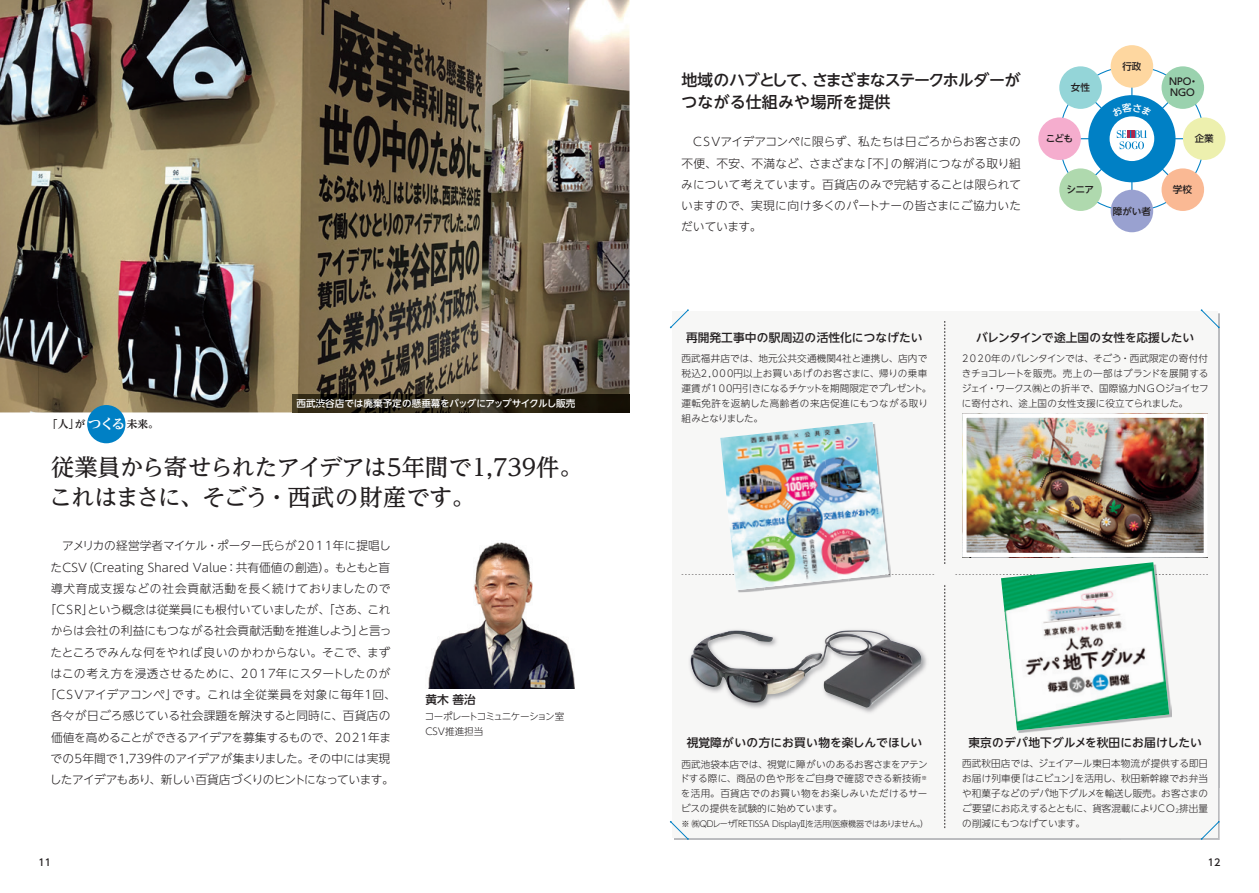
<style>
.page{position:relative;width:1259px;height:893px;background:#fff}
.page>*{position:absolute;margin:0;border:0;box-sizing:border-box;transform-origin:0 0}
.t1{font:500 23.4px/30.8px "UD Reimin Pro";letter-spacing:-.02em;color:#231f20}
.t2{font:500 15.9px/21.3px "UD Shin Go NT Pro";letter-spacing:-.015em;color:#231f20}
.t3{font:300 11.7px/21.3px "UD Shin Go NT Pro";letter-spacing:.005em;color:#231f20;text-align:justify}
.t4{font:500 11.7px "UD Shin Go NT Pro";color:#231f20}
.t5{font:300 11.7px "UD Shin Go NT Pro";letter-spacing:.035em;color:#231f20}
.t6{font:300 11.7px "UD Shin Go NT Pro";letter-spacing:-.02em;color:#231f20}
.t7{font:300 11.7px "UD Shin Go NT Pro";letter-spacing:-.05em;color:#231f20}
.t8{font:300 11.7px "UD Shin Go NT Pro";letter-spacing:-.015em;color:#231f20}
.t9{font:300 11.7px "UD Shin Go NT Pro";letter-spacing:.06em;color:#231f20}
.t10{font:700 10.65px "UD Reimin Pro";color:#231f20}
.t11{font:300 9.6px/14.9px "UD Shin Go NT Pro";color:#231f20;text-align:justify}
.t12{font:500 9.6px "UD Shin Go NT Pro";letter-spacing:-.005em;color:#fff}
.t13{font:500 9.6px/11.7px "UD Shin Go NT Pro";color:#231f20}
.t14{font:300 9.6px/14.9px "UD Shin Go NT Pro";letter-spacing:-.05em;color:#231f20}
.t15{font:300 8.55px "UD Shin Go NT Pro";letter-spacing:-.025em;color:#231f20;scale:.95 1}
.s1{font-size:13.8px;color:#fff}
.s2{font-size:5.55px}
</style>
<div class="page">
<img style="left:0;top:0;width:629px;height:412px">
<div style="left:1110px;top:45px;width:43px;height:43px;background:#fed7a0;border-radius:50%"></div>
<div style="left:1059px;top:66px;width:42px;height:43px;background:#94d5d8;border-radius:50%"></div>
<div style="left:1038px;top:117px;width:43px;height:43px;background:#f5adce;border-radius:50%"></div>
<div style="left:1183px;top:117px;width:42px;height:43px;background:#edf0ae;border-radius:50%"></div>
<div style="left:1059px;top:168px;width:42px;height:43px;background:#afd9ae;border-radius:50%"></div>
<div style="left:1161px;top:66px;width:43px;height:43px;background:#9ad2ae;border-radius:50%"></div>
<div style="left:1161px;top:168px;width:43px;height:43px;background:#fab994;border-radius:50%"></div>
<div style="left:1110px;top:190px;width:43px;height:42px;background:#99a1d0;border-radius:50%"></div>
<img style="left:1218px;top:328px;width:1px;height:459px">
<div style="left:672px;top:311px;width:545px;height:527px;background:#f7f7f6"></div>
<img style="left:292px;top:394px;width:337px;height:18px">
<svg style="left:944px;top:321px;width:1px;height:243px"></svg>
<svg style="left:944px;top:585px;width:1px;height:243px"></svg>
<svg style="left:670px;top:309px;width:19px;height:19px"></svg>
<svg style="left:1200px;top:309px;width:19px;height:19px"></svg>
<svg style="left:670px;top:821px;width:19px;height:19px"></svg>
<svg style="left:1200px;top:821px;width:19px;height:19px"></svg>
<div style="left:87px;top:405px;width:38px;height:38px;background:#0080c5;border-radius:50%"></div>
<svg style="left:681px;top:551px;width:253px;height:32px"></svg>
<img style="left:720px;top:427px;width:101px;height:108px">
<img style="left:821px;top:422px;width:67px;height:157px">
<img style="left:731px;top:529px;width:107px;height:61px">
<img style="left:1001px;top:562px;width:168px;height:168px">
<img style="left:689px;top:649px;width:238px;height:64px">
<img style="left:690px;top:630px;width:229px;height:78px">
<img style="left:967px;top:419px;width:236px;height:133px">
<div style="left:962px;top:414px;width:246px;height:143px;border:4px solid #fff"></div>
<img style="left:428px;top:542px;width:147px;height:147px">
<svg style="left:1079px;top:86px;width:105px;height:105px"></svg>
<h2 class="t2" style="left:681px;top:69px;width:341px">地域のハブとして、さまざまなステークホルダーがつながる仕組みや場所を提供</h2>
<p class="t3" style="left:681px;top:131px;width:341px;text-indent:12px">CSVアイデアコンペに限らず、私たちは日ごろからお客さまの不便、不安、不満など、さまざまな「不」の解消につながる取り組みについて考えています。百貨店のみで完結することは限られていますので、実現に向け多くのパートナーの皆さまにご協力いただいています。</p>
<p class="t13" style="left:1070px;top:81px;width:21px">女性</p>
<p class="t13" style="left:1122px;top:60px;width:21px">行政</p>
<p class="t13" style="left:1169px;top:75px;width:31px">NPO・<br>NGO</p>
<p class="t13" style="left:1046px;top:132px;width:29px">こども</p>
<p class="t13" style="left:1194px;top:132px;width:21px">企業</p>
<p class="t13" style="left:1066px;top:183px;width:29px">シニア</p>
<p class="t13" style="left:1172px;top:183px;width:21px">学校</p>
<p class="t13" style="left:1113px;top:205px;width:40px">障がい者</p>
<p class="t10" style="left:47px;top:415px;width:113px">「人」が<span class="s1">つくる</span>未来。</p>
<p class="t12" style="left:297px;top:396px;width:280px">西武渋谷店では廃棄予定の懸垂幕をバッグにアップサイクルし販売</p>
<h1 class="t1" style="left:49px;top:451px;width:535px">従業員から寄せられたアイデアは5年間で1,739件。これはまさに、そごう・西武の財産です。</h1>
<p class="t8" style="left:62px;top:536px;width:330px">アメリカの経営学者マイケル・ポーター氏らが2011年に提唱し</p>
<p class="t3" style="left:51px;top:556px;width:341px">たCSV（Creating Shared Value：共有価値の創造）。もともと盲</p>
<p class="t9" style="left:51px;top:579px;width:341px">導犬育成支援などの社会貢献活動を長く続けておりましたので</p>
<p class="t3" style="left:45px;top:599px;width:347px">「CSR」という概念は従業員にも根付いていましたが、「さあ、これ</p>
<p class="t3" style="left:51px;top:620px;width:342px">からは会社の利益にもつながる社会貢献活動を推進しよう」と言っ</p>
<p class="t3" style="left:51px;top:641px;width:341px">たところでみんな何をやれば良いのかわからない。そこで、まず</p>
<p class="t3" style="left:51px;top:662px;width:341px">はこの考え方を浸透させるために、2017年にスタートしたのが</p>
<p class="t5" style="left:45px;top:685px;width:353px">「CSVアイデアコンペ」です。これは全従業員を対象に毎年１回、</p>
<p class="t3" style="left:51px;top:705px;width:341px">各々が日ごろ感じている社会課題を解決すると同時に、百貨店の</p>
<p class="t6" style="left:51px;top:728px;width:341px">価値を高めることができるアイデアを募集するもので、2021年ま</p>
<p class="t3" style="left:51px;top:747px;width:341px">での5年間で1,739件のアイデアが集まりました。その中には実現</p>
<p class="t7" style="left:50px;top:770px;width:345px">したアイデアもあり、新しい百貨店づくりのヒントになっています。</p>
<p class="t4" style="left:425px;top:690px;width:52px">黄木 善治</p>
<p class="t14" style="left:425px;top:708px;width:141px">コーポレートコミュニケーション室<br>CSV推進担当</p>
<p class="t4" style="left:686px;top:328px;width:238px">再開発工事中の駅周辺の活性化につなげたい</p>
<p class="t4" style="left:976px;top:328px;width:220px">バレンタインで途上国の女性を応援したい</p>
<p class="t11" style="left:681px;top:351px;width:251px;text-align:left">西武福井店では、地元公共交通機関4社と連携し、店内で税込2,000円以上お買いあげのお客さまに、帰りの乗車運賃が100円引きになるチケットを期間限定でプレゼント。運転免許を返納した高齢者の来店促進にもつながる取り組みとなりました。</p>
<p class="t11" style="left:961px;top:351px;width:248px">2020年のバレンタインでは、そごう・西武限定の寄付付きチョコレートを販売。売上の一部はブランドを展開するジェイ・ワークス㈱との折半で、国際協力NGOジョイセフに寄付され、途上国の女性支援に役立てられました。</p>
<p class="t4" style="left:686px;top:733px;width:237px">視覚障がいの方にお買い物を楽しんでほしい</p>
<p class="t4" style="left:968px;top:733px;width:235px">東京のデパ地下グルメを秋田にお届けしたい</p>
<p class="t11" style="left:680px;top:756px;width:249px">西武池袋本店では、視覚に障がいのあるお客さまをアテンドする際に、商品の色や形をご自身で確認できる新技術<sup>※</sup>を活用。百貨店でのお買い物をお楽しみいただけるサービスの提供を試験的に始めています。</p>
<p class="t11" style="left:962px;top:756px;width:247px">西武秋田店では、ジェイアール東日本物流が提供する即日お届け列車便「はこビュン」を活用し、秋田新幹線でお弁当や和菓子などのデパ地下グルメを輸送し販売。お客さまのご要望にお応えするとともに、貨客混載によりCO<span class="s2">2</span>排出量</p>
<p class="t15" style="left:681px;top:817px;width:261px">※ ㈱QDレーザ「RETISSA DisplayⅡ」を活用（医療機器ではありません。）</p>
<p class="t11" style="left:962px;top:816px;width:124px">の削減にもつなげています。</p>
<p class="t13" style="left:38px;top:856px;width:14px">11</p>
<p class="t13" style="left:1208px;top:856px;width:14px">12</p>
</div>
